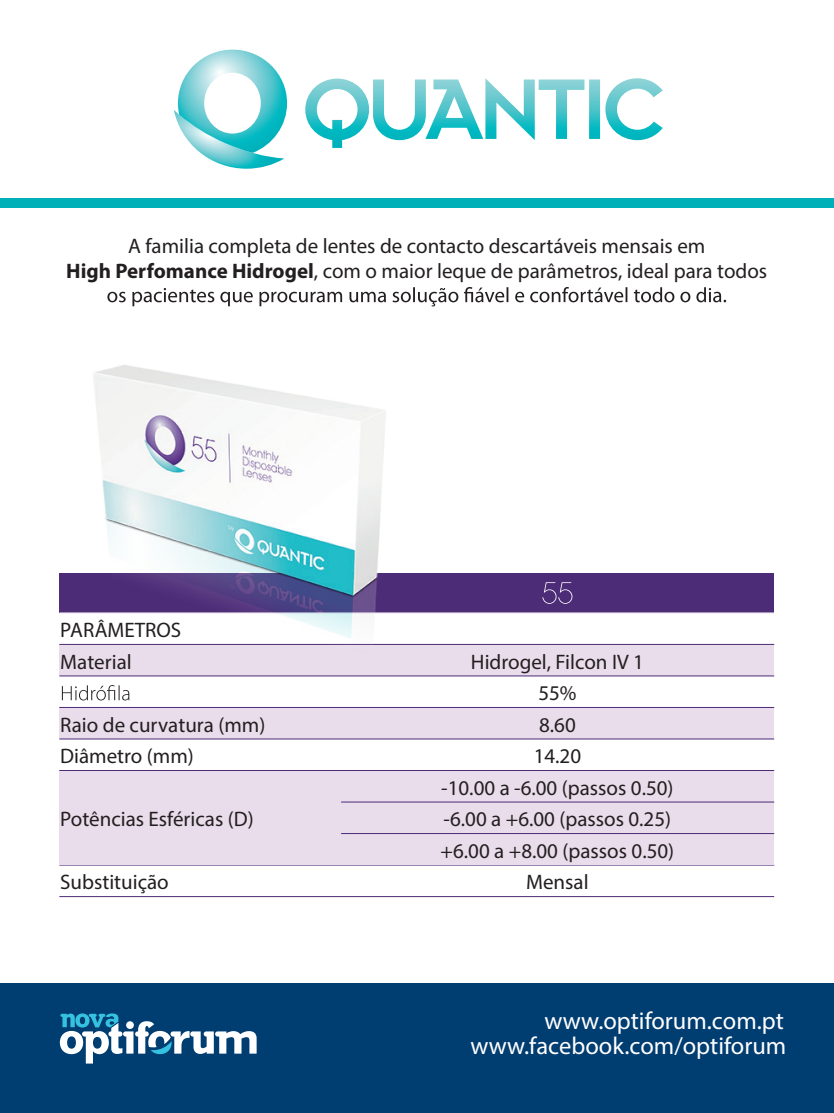
<style>
.page{position:relative;width:834px;height:1113px;background:#fff}
.page>*{position:absolute;margin:0;border:0;box-sizing:border-box;transform-origin:0 0}
.t1{font:300 24.5px/24.5px "Myriad Pro";color:#fff;text-align:right}
.t2{font:21px/31.5px "Myriad Pro";color:#231f20;text-align:center}
.t3{font:300 21px/31.5px "Myriad Pro";color:#231f20}
.t4{font:900 semi-expanded 21px "Myriad Pro";color:#231f20}
.s1{font-weight:700}
</style>
<div class="page">
<div style="left:0;top:198px;width:833px;height:10px;background:#00b0b9"></div>
<div style="left:0;top:984px;width:833px;height:129px;background:#003d71"></div>
<svg style="left:60px;top:1013px;width:196px;height:50px"></svg>
<svg style="left:107px;top:287px;width:619px;height:19px"></svg>
<svg style="left:174px;top:50px;width:113px;height:119px"></svg>
<svg style="left:305px;top:78px;width:357px;height:70px"></svg>
<hr style="left:59px;top:896px;width:715px;height:1px;background:#4c2b77">
<div style="left:59px;top:770px;width:715px;height:95px;background:#e9ddeb"></div>
<div style="left:59px;top:707px;width:715px;height:32px;background:#e9ddeb"></div>
<div style="left:59px;top:644px;width:715px;height:32px;background:#e9ddeb"></div>
<div style="left:59px;top:573px;width:715px;height:40px;background:#4c2b77"></div>
<svg style="left:62px;top:685px;width:67px;height:15px"></svg>
<hr style="left:59px;top:675px;width:715px;height:1px;background:#4c2b77">
<hr style="left:59px;top:644px;width:715px;height:1px;background:#4c2b77">
<hr style="left:59px;top:612px;width:715px;height:1px;background:#e9ddeb">
<hr style="left:59px;top:707px;width:715px;height:1px;background:#4c2b77">
<hr style="left:59px;top:738px;width:715px;height:1px;background:#4c2b77">
<hr style="left:341px;top:833px;width:433px;height:1px;background:#4c2b77">
<hr style="left:59px;top:770px;width:715px;height:1px;background:#4c2b77">
<hr style="left:341px;top:801px;width:433px;height:1px;background:#4c2b77">
<svg style="left:542px;top:582px;width:30px;height:22px"></svg>
<img style="left:60px;top:300px;width:357px;height:345px">
<p class="t2" style="left:66px;top:233px;width:702px;line-height:24.5px">A familia completa de lentes de contacto descartáveis mensais em<br><span class="s1">High Perfomance Hidrogel</span>, com o maior leque de parâmetros, ideal para todos</p>
<p class="t4" style="left:60px;top:617px;width:122px">PARÂMETROS</p>
<p class="t3" style="left:60px;top:645px;width:73px">Material</p>
<p class="t3" style="left:60px;top:708px;width:207px">Raio de curvatura (mm)<br>Diâmetro (mm)</p>
<p class="t3" style="left:60px;top:803px;width:195px">Potências Esféricas (D)</p>
<p class="t3" style="left:60px;top:866px;width:110px">Substituição</p>
<p class="t2" style="left:440px;top:645px;width:235px">Hidrogel, Filcon IV 1<br>55%<br>8.60<br>14.20<br>-10.00 a -6.00 (passos 0.50) -6.00 a +6.00 (passos 0.25) +6.00 a +8.00 (passos 0.50)<br>Mensal</p>
<p class="t1" style="left:470px;top:1008px;width:317px">www.optiforum.com.pt www.facebook.com/optiforum</p>
</div>
